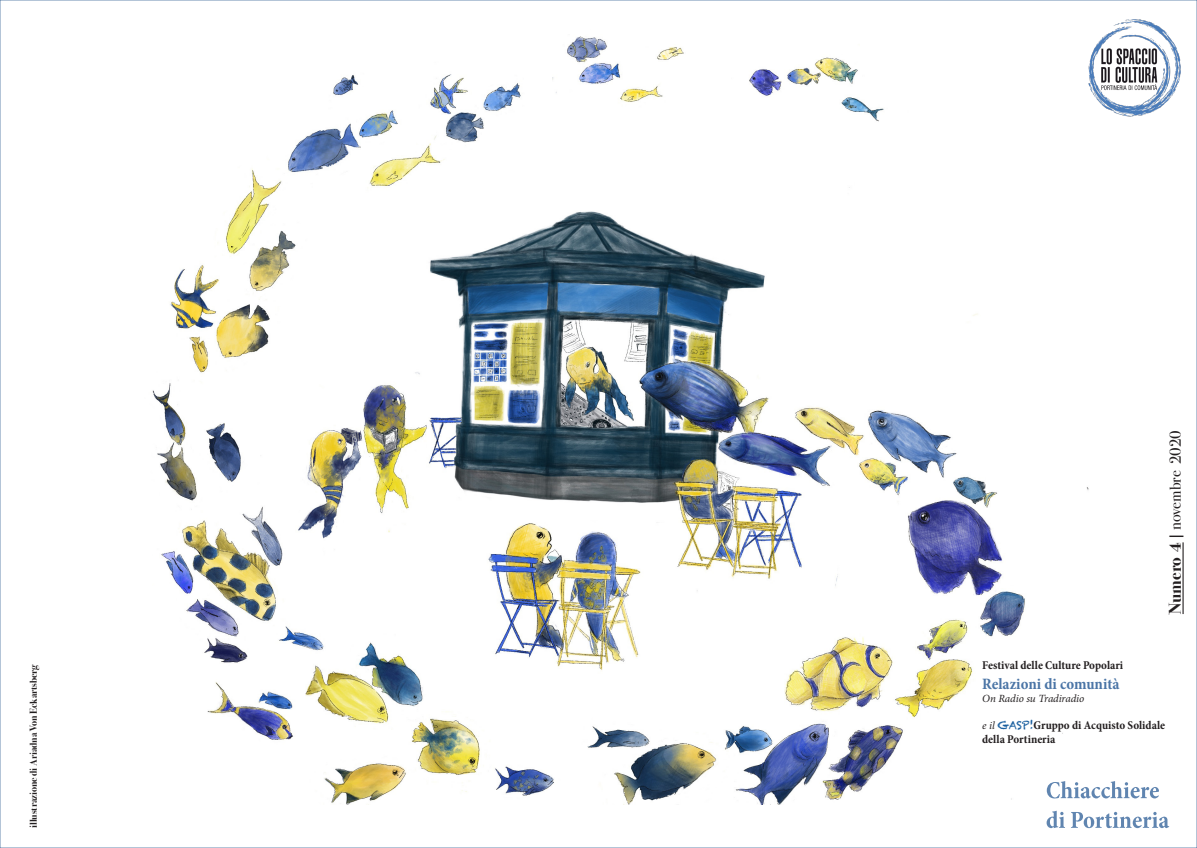
<style>
.page{position:relative;width:1197px;height:848px;background:#fff}
.page>*{position:absolute;margin:0;border:0;box-sizing:border-box;transform-origin:0 0}
.t1{font:16px "Bodoni Svty Two ITCTT";color:#231f20}
.t2{font:700 condensed 16px "Minion Pro";color:#4b75a6}
.t3{font:700 condensed 12px/14px "Minion Pro";color:#231f20}
.t4{font:italic 11px "Minion Pro";letter-spacing:-.01em;color:#231f20}
.t5{font:700 10px "Bodoni Svty Two ITCTT";color:#231f20}
.s1{font-weight:700;font-size:17px}
.s2{font-weight:700}
.s3{font-weight:400;font-style:italic;font-stretch:normal;font-size:11px}
.s4{font-family:"Chalkduster";font-weight:400;font-stretch:normal;font-size:11px;color:#175d9e}
</style>
<div class="page">
<img style="left:152px;top:36px;width:1032px;height:768px">
<img style="left:1075px;top:19px;width:109px;height:99px">
<hr style="left:1182px;top:542px;width:1px;height:72px;background:#231f20">
<svg style="left:1046px;top:810px;width:122px;height:18px"></svg>
<svg style="left:1046px;top:781px;width:112px;height:17px"></svg>
<div style="left:91px;top:586px;width:84px;height:88px;background:#fff"></div>
<p class="t1" style="left:1162px;top:614px;width:185px;rotate:-90deg"><span class="s1">Numero 4</span> <span class="s2">|</span> novembre 2020</p>
<p class="t5" style="left:25px;top:828px;width:165px;rotate:-90deg">illustrazione di Ariadna Von Eckartsberg</p>
<p class="t3" style="left:982px;top:658px;width:142px">Festival delle Culture Popolari</p>
<p class="t2" style="left:982px;top:672px;width:139px">Relazioni di comunità</p>
<p class="t4" style="left:982px;top:690px;width:104px">On Radio su Tradiradio</p>
<p class="t3" style="left:982px;top:718px;width:184px"><span class="s3">e il</span> <span class="s4">GASP!</span>Gruppo di Acquisto Solidale della Portineria</p>
</div>
